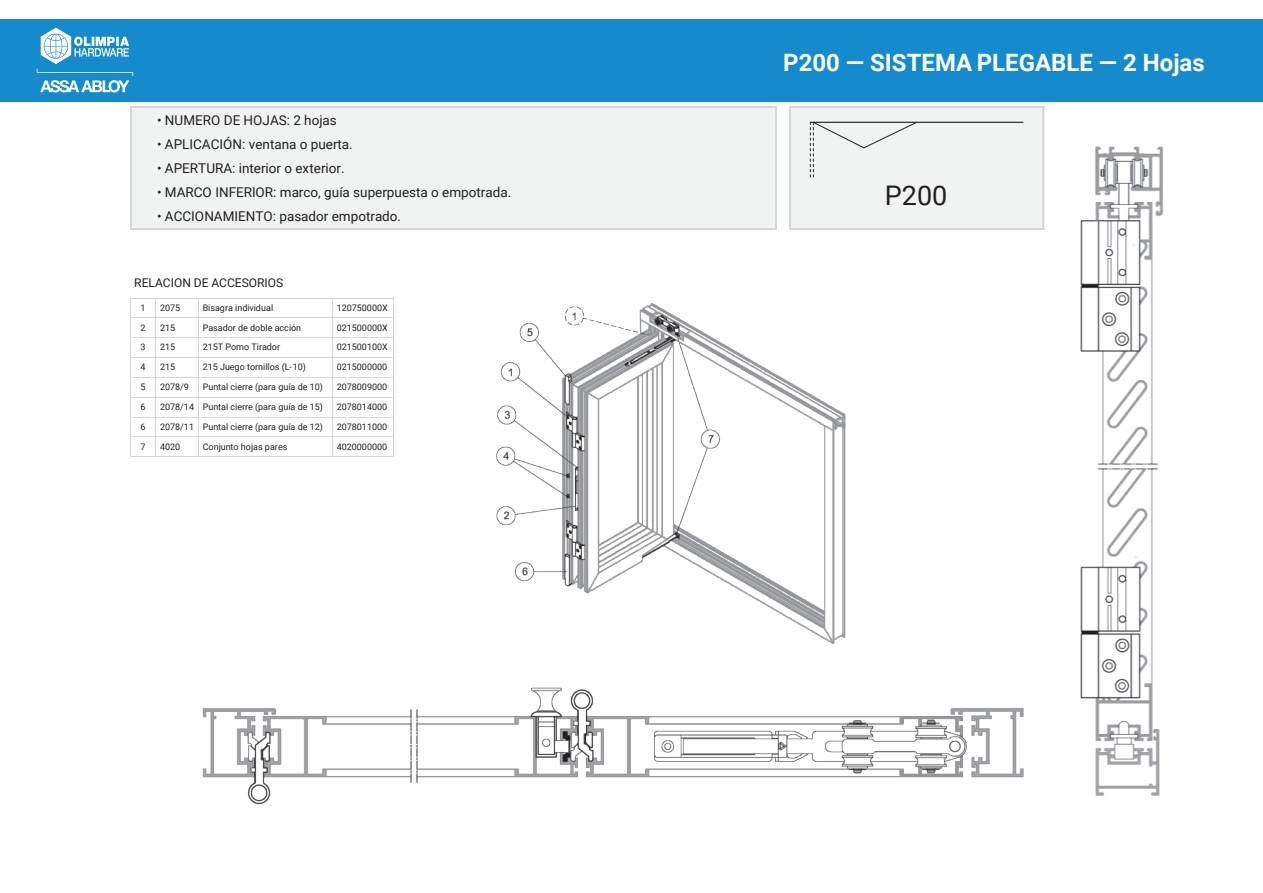
<style>
.page{position:relative;width:1263px;height:893px;background:#fff}
.page>*{position:absolute;margin:0;border:0;box-sizing:border-box;transform-origin:0 0}
.t1{font:27px "Roboto";color:#231f20}
.t2{font:700 24px "Roboto";color:#fff}
.t3{font:13.5px "Roboto";color:#231f20}
.t4{font:12px "Roboto";color:#231f20}
.t5{font:9px "Roboto";letter-spacing:-.005em;color:#231f20}
</style>
<div class="page">
<div style="left:0;top:19px;width:1263px;height:83px;background:#158bcd"></div>
<svg style="left:37px;top:28px;width:96px;height:64px"></svg>
<div style="left:130px;top:106px;width:646px;height:124px;background:#f1f3f3"></div>
<hr style="left:130px;top:106px;width:2px;height:122px;background:#d6d7d9">
<hr style="left:775px;top:106px;width:1px;height:122px;background:#d6d7d9">
<hr style="left:130px;top:106px;width:646px;height:2px;background:#d6d7d9">
<hr style="left:130px;top:228px;width:646px;height:2px;background:#d6d7d9">
<hr style="left:130px;top:298px;width:1px;height:158px;background:#d6d7d9">
<hr style="left:155px;top:298px;width:1px;height:158px;background:#d6d7d9">
<hr style="left:198px;top:298px;width:1px;height:158px;background:#d6d7d9">
<hr style="left:332px;top:298px;width:1px;height:158px;background:#d6d7d9">
<hr style="left:393px;top:298px;width:1px;height:158px;background:#d6d7d9">
<hr style="left:130px;top:298px;width:264px;height:1px;background:#d6d7d9">
<hr style="left:131px;top:317px;width:262px;height:1px;background:#d6d7d9">
<hr style="left:131px;top:337px;width:262px;height:1px;background:#d6d7d9">
<hr style="left:131px;top:357px;width:262px;height:1px;background:#d6d7d9">
<hr style="left:131px;top:377px;width:262px;height:1px;background:#d6d7d9">
<hr style="left:131px;top:397px;width:262px;height:1px;background:#d6d7d9">
<hr style="left:131px;top:417px;width:262px;height:1px;background:#d6d7d9">
<hr style="left:131px;top:436px;width:262px;height:1px;background:#d6d7d9">
<hr style="left:130px;top:456px;width:264px;height:1px;background:#d6d7d9">
<img style="left:496px;top:303px;width:350px;height:342px">
<img style="left:202px;top:687px;width:822px;height:118px">
<img style="left:1080px;top:146px;width:83px;height:650px">
<div style="left:789px;top:106px;width:255px;height:124px;background:#f1f3f3"></div>
<hr style="left:789px;top:106px;width:2px;height:122px;background:#d6d7d9">
<hr style="left:1043px;top:106px;width:1px;height:122px;background:#d6d7d9">
<hr style="left:789px;top:106px;width:255px;height:2px;background:#d6d7d9">
<hr style="left:789px;top:228px;width:255px;height:2px;background:#d6d7d9">
<hr style="left:810px;top:122px;width:213px;height:1px;background:#231f20">
<svg style="left:810px;top:121px;width:108px;height:57px"></svg>
<h3 class="t3" style="left:157px;top:111px;width:181px">• NUMERO DE HOJAS: 2 hojas</h3>
<h3 class="t3" style="left:157px;top:135px;width:197px">• APLICACIÓN: ventana o puerta.</h3>
<h3 class="t3" style="left:157px;top:159px;width:189px">• APERTURA: interior o exterior.</h3>
<h3 class="t3" style="left:157px;top:183px;width:356px">• MARCO INFERIOR: marco, guía superpuesta o empotrada.</h3>
<h3 class="t3" style="left:157px;top:207px;width:246px">• ACCIONAMIENTO: pasador empotrado.</h3>
<h3 class="t4" style="left:134px;top:274px;width:150px">RELACION DE ACCESORIOS</h3>
<p class="t5" style="left:140px;top:301px;width:7px">1</p>
<p class="t5" style="left:160px;top:301px;width:22px">2075</p>
<p class="t5" style="left:203px;top:301px;width:72px">Bisagra individual</p>
<p class="t5" style="left:337px;top:301px;width:52px">120750000X</p>
<p class="t5" style="left:140px;top:321px;width:7px">2</p>
<p class="t5" style="left:160px;top:321px;width:17px">215</p>
<p class="t5" style="left:203px;top:321px;width:100px">Pasador de doble acción</p>
<p class="t5" style="left:337px;top:321px;width:52px">021500000X</p>
<p class="t5" style="left:140px;top:341px;width:7px">3</p>
<p class="t5" style="left:160px;top:341px;width:17px">215</p>
<p class="t5" style="left:203px;top:341px;width:79px">215T Pomo Tirador</p>
<p class="t5" style="left:337px;top:341px;width:52px">021500100X</p>
<p class="t5" style="left:140px;top:361px;width:7px">4</p>
<p class="t5" style="left:160px;top:361px;width:17px">215</p>
<p class="t5" style="left:203px;top:361px;width:105px">215 Juego tornillos (L-10)</p>
<p class="t5" style="left:337px;top:361px;width:52px">0215000000</p>
<p class="t5" style="left:140px;top:381px;width:7px">5</p>
<p class="t5" style="left:160px;top:381px;width:30px">2078/9</p>
<p class="t5" style="left:203px;top:381px;width:122px">Puntal cierre (para guía de 10)</p>
<p class="t5" style="left:337px;top:381px;width:52px">2078009000</p>
<p class="t5" style="left:140px;top:400px;width:7px">6</p>
<p class="t5" style="left:160px;top:400px;width:164px">2078/14 Puntal cierre (para guía de 15)</p>
<p class="t5" style="left:337px;top:400px;width:52px">2078014000</p>
<p class="t5" style="left:140px;top:420px;width:7px">6</p>
<p class="t5" style="left:160px;top:420px;width:164px">2078/11 Puntal cierre (para guía de 12)</p>
<p class="t5" style="left:337px;top:420px;width:52px">2078011000</p>
<p class="t5" style="left:140px;top:440px;width:7px">7</p>
<p class="t5" style="left:160px;top:440px;width:22px">4020</p>
<p class="t5" style="left:203px;top:440px;width:86px">Conjunto hojas pares</p>
<p class="t5" style="left:337px;top:440px;width:52px">4020000000</p>
<h2 class="t2" style="left:783px;top:46px;width:423px">P200 — SISTEMA PLEGABLE — 2 Hojas</h2>
<h1 class="t1" style="left:885px;top:177px;width:64px">P200</h1>
</div>
